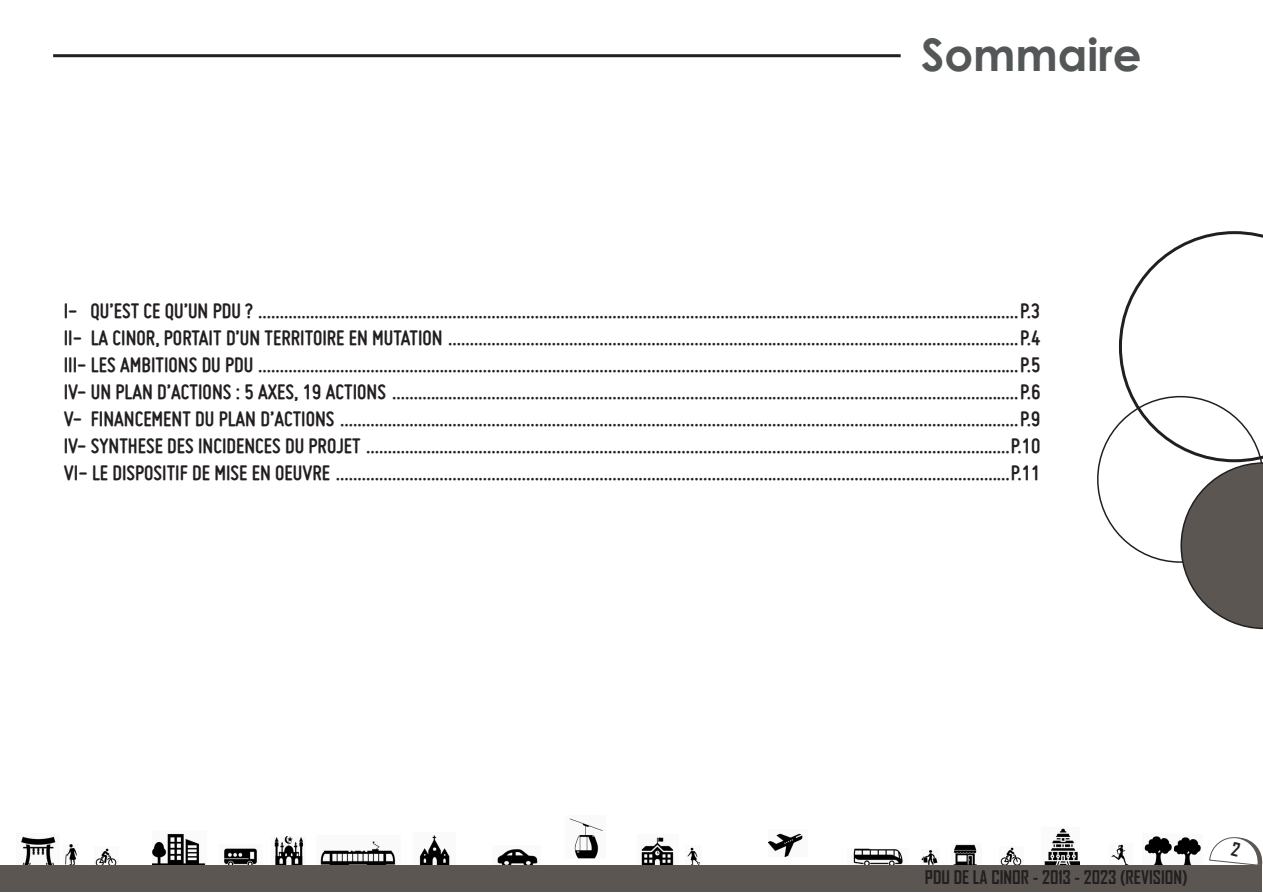
<style>
.page{position:relative;width:1263px;height:893px;background:#fff}
.page>*{position:absolute;margin:0;border:0;box-sizing:border-box;transform-origin:0 0}
.t1{font:700 45px "Century Gothic";color:#545758}
.t2{font:700 22.5px "Miso";color:#231f20}
.t3{font:700 18px "Agency FB";color:#231f20}
</style>
<div class="page">
<img style="left:1174px;top:837px;width:27px;height:28px">
<img style="left:419px;top:835px;width:31px;height:30px">
<img style="left:224px;top:848px;width:33px;height:17px">
<img style="left:65px;top:844px;width:12px;height:21px">
<img style="left:1000px;top:847px;width:22px;height:18px">
<img style="left:641px;top:837px;width:33px;height:28px">
<img style="left:922px;top:850px;width:16px;height:15px">
<img style="left:953px;top:844px;width:24px;height:21px">
<img style="left:1144px;top:836px;width:28px;height:29px">
<img style="left:497px;top:849px;width:41px;height:16px">
<img style="left:1044px;top:828px;width:36px;height:37px">
<img style="left:152px;top:833px;width:54px;height:32px">
<img style="left:274px;top:836px;width:29px;height:29px">
<img style="left:687px;top:847px;width:13px;height:18px">
<img style="left:853px;top:848px;width:50px;height:17px">
<img style="left:320px;top:841px;width:76px;height:24px">
<img style="left:21px;top:836px;width:35px;height:29px">
<img style="left:1111px;top:844px;width:18px;height:21px">
<img style="left:95px;top:848px;width:22px;height:17px">
<div style="left:1px;top:865px;width:1261px;height:27px;background:#5b5651"></div>
<img style="left:569px;top:818px;width:34px;height:41px">
<img style="left:769px;top:833px;width:34px;height:24px">
<hr style="left:53px;top:54px;width:848px;height:3px;background:#231f20">
<svg style="left:1097px;top:231px;width:166px;height:398px"></svg>
<svg style="left:1209px;top:837px;width:54px;height:28px"></svg>
<p class="t1" style="left:921px;top:20px;width:222px">Sommaire</p>
<p class="t2" style="left:64px;top:299px;width:978px">I- QU’EST CE QU’UN PDU ? ................................................................................................................................................................................P.3</p>
<p class="t2" style="left:64px;top:326px;width:978px">II- LA CINOR, PORTAIT D’UN TERRITOIRE EN MUTATION ....................................................................................................................................P.4</p>
<p class="t2" style="left:64px;top:353px;width:978px">III- LES AMBITIONS DU PDU ................................................................................................................................................................................P.5</p>
<p class="t2" style="left:64px;top:380px;width:978px">IV- UN PLAN D’ACTIONS : 5 AXES, 19 ACTIONS .................................................................................................................................................P.6</p>
<p class="t2" style="left:64px;top:407px;width:978px">V- FINANCEMENT DU PLAN D’ACTIONS .............................................................................................................................................................P.9</p>
<p class="t2" style="left:64px;top:434px;width:978px">IV- SYNTHESE DES INCIDENCES DU PROJET .....................................................................................................................................................P.10</p>
<p class="t2" style="left:64px;top:461px;width:978px">VI- LE DISPOSITIF DE MISE EN OEUVRE ............................................................................................................................................................P.11</p>
<p class="t3" style="left:925px;top:865px;width:264px">PDU DE LA CINOR - 2013 - 2023 (REVISION)</p>
</div>
